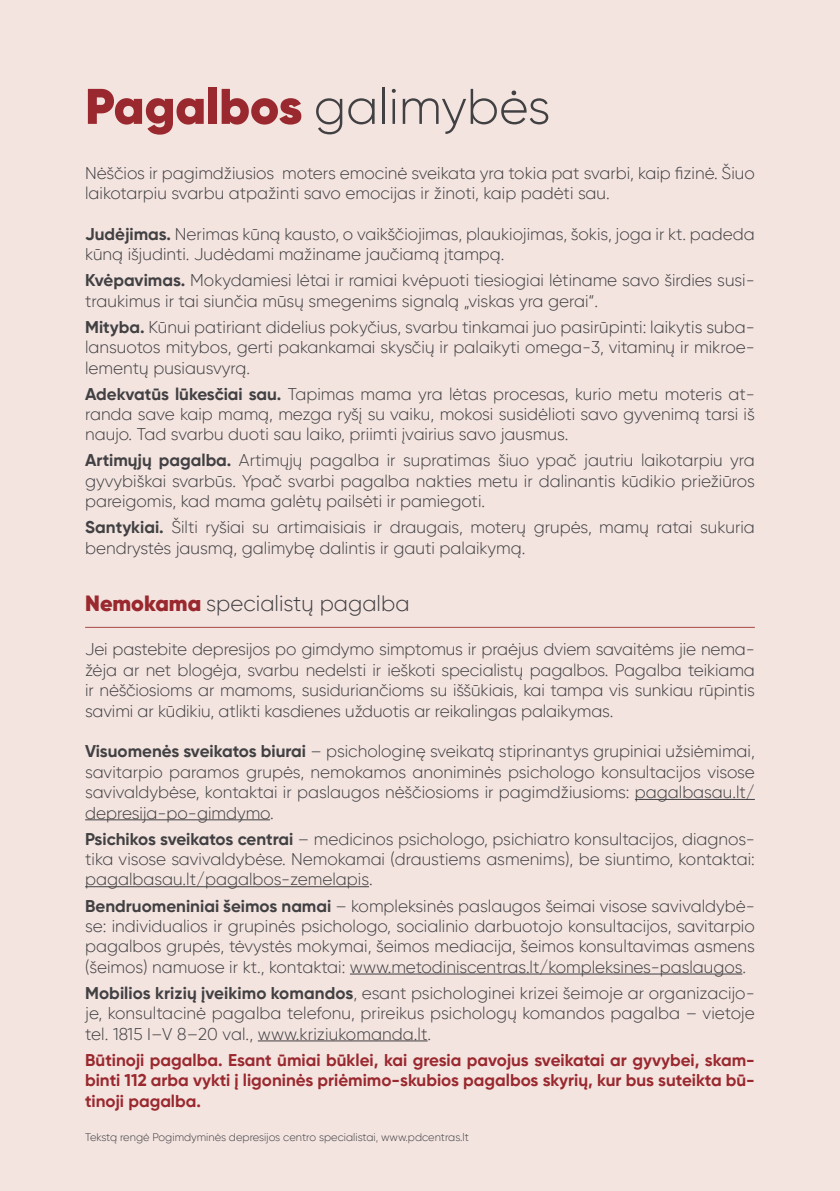
<style>
.page{position:relative;width:840px;height:1191px;background:#fff}
.page>*{position:absolute;margin:0;border:0;box-sizing:border-box;transform-origin:0 0}
.t1{font:300 50px "Gilroy";color:#414042}
.t2{font:300 22px "Gilroy";color:#414042}
.t3{font:300 17px/20.4px "Gilroy";color:#414042;text-align:justify}
.t4{font:700 17px/20.4px "Gilroy";color:#9a292f;text-align:justify}
.t5{font:300 11px "Gilroy";color:#414042}
.s1{font-weight:900;color:#9a292f}
.s2{font-weight:700}
</style>
<div class="page">
<div style="left:0;top:0;width:839px;height:1191px;background:#f3e4e0"></div>
<hr style="left:634px;top:799px;width:120px;height:1px;background:#414042">
<hr style="left:85px;top:819px;width:185px;height:1px;background:#414042">
<hr style="left:85px;top:886px;width:284px;height:1px;background:#414042">
<hr style="left:350px;top:973px;width:392px;height:1px;background:#414042">
<hr style="left:258px;top:1040px;width:169px;height:1px;background:#414042">
<hr style="left:85px;top:627px;width:669px;height:1px;background:#a84945">
<h1 class="t1" style="left:85px;top:76px;width:466px"><span class="s1">Pagalbos</span> galimybės</h1>
<p class="t3" style="left:85px;top:162px;width:670px">Nėščios ir pagimdžiusios moters emocinė sveikata yra tokia pat svarbi, kaip fizinė. Šiuo laikotarpiu svarbu atpažinti savo emocijas ir žinoti, kaip padėti sau.</p>
<p class="t3" style="left:85px;top:223px;width:670px"><span class="s2">Judėjimas.</span> Nerimas kūną kausto, o vaikščiojimas, plaukiojimas, šokis, joga ir kt. padeda kūną išjudinti. Judėdami mažiname jaučiamą įtampą.</p>
<p class="t3" style="left:85px;top:270px;width:670px"><span class="s2">Kvėpavimas.</span> Mokydamiesi lėtai ir ramiai kvėpuoti tiesiogiai lėtiname savo širdies susi&shy;traukimus ir tai siunčia mūsų smegenims signalą „viskas yra gerai“.</p>
<p class="t3" style="left:85px;top:316px;width:670px"><span class="s2">Mityba.</span> Kūnui patiriant didelius pokyčius, svarbu tinkamai juo pasirūpinti: laikytis suba&shy;lansuotos mitybos, gerti pakankamai skysčių ir palaikyti omega-3, vitaminų ir mikroe&shy;lementų pusiausvyrą.</p>
<p class="t3" style="left:85px;top:383px;width:670px"><span class="s2">Adekvatūs lūkesčiai sau.</span> Tapimas mama yra lėtas procesas, kurio metu moteris at&shy;randa save kaip mamą, mezga ryšį su vaiku, mokosi susidėlioti savo gyvenimą tarsi iš naujo. Tad svarbu duoti sau laiko, priimti įvairius savo jausmus.</p>
<p class="t3" style="left:85px;top:450px;width:670px"><span class="s2">Artimųjų pagalba.</span> Artimųjų pagalba ir supratimas šiuo ypač jautriu laikotarpiu yra gyvybiškai svarbūs. Ypač svarbi pagalba nakties metu ir dalinantis kūdikio priežiūros pareigomis, kad mama galėtų pailsėti ir pamiegoti.</p>
<p class="t3" style="left:85px;top:517px;width:670px"><span class="s2">Santykiai.</span> Šilti ryšiai su artimaisiais ir draugais, moterų grupės, mamų ratai sukuria bendrystės jausmą, galimybę dalintis ir gauti palaikymą.</p>
<p class="t2" style="left:85px;top:590px;width:326px"><span class="s1">Nemokama</span> specialistų pagalba</p>
<p class="t3" style="left:85px;top:639px;width:670px">Jei pastebite depresijos po gimdymo simptomus ir praėjus dviem savaitėms jie nema&shy;žėja ar net blogėja, svarbu nedelsti ir ieškoti specialistų pagalbos. Pagalba teikiama ir nėščiosioms ar mamoms, susiduriančioms su iššūkiais, kai tampa vis sunkiau rūpintis savimi ar kūdikiu, atlikti kasdienes užduotis ar reikalingas palaikymas.</p>
<p class="t3" style="left:85px;top:741px;width:670px"><span class="s2">Visuomenės sveikatos biurai</span> – psichologinę sveikatą stiprinantys grupiniai užsiėmimai, savitarpio paramos grupės, nemokamos anoniminės psichologo konsultacijos visose savivaldybėse, kontaktai ir paslaugos nėščiosioms ir pagimdžiusioms: pagalbasau.lt/ depresija-po-gimdymo.</p>
<p class="t3" style="left:85px;top:828px;width:670px"><span class="s2">Psichikos sveikatos centrai</span> – medicinos psichologo, psichiatro konsultacijos, diagnos&shy;tika visose savivaldybėse. Nemokamai (draustiems asmenims), be siuntimo, kontaktai: pagalbasau.lt/pagalbos-zemelapis.</p>
<p class="t3" style="left:85px;top:895px;width:670px"><span class="s2">Bendruomeniniai šeimos namai</span> – kompleksinės paslaugos šeimai visose savivaldybė&shy;se: individualios ir grupinės psichologo, socialinio darbuotojo konsultacijos, savitarpio pagalbos grupės, tėvystės mokymai, šeimos mediacija, šeimos konsultavimas asmens (šeimos) namuose ir kt., kontaktai: www.metodiniscentras.lt/kompleksines-paslaugos.</p>
<p class="t3" style="left:85px;top:982px;width:670px"><span class="s2">Mobilios krizių įveikimo komandos</span>, esant psichologinei krizei šeimoje ar organizacijo&shy;je, konsultacinė pagalba telefonu, prireikus psichologų komandos pagalba – vietoje tel. 1815 I–V 8–20 val., www.kriziukomanda.lt.</p>
<p class="t4" style="left:85px;top:1049px;width:670px">Būtinoji pagalba. Esant ūmiai būklei, kai gresia pavojus sveikatai ar gyvybei, skam&shy;binti 112 arba vykti į ligoninės priėmimo-skubios pagalbos skyrių, kur bus suteikta bū&shy;tinoji pagalba.</p>
<p class="t5" style="left:85px;top:1130px;width:385px">Tekstą rengė Pogimdyminės depresijos centro specialistai, www.pdcentras.lt</p>
</div>
